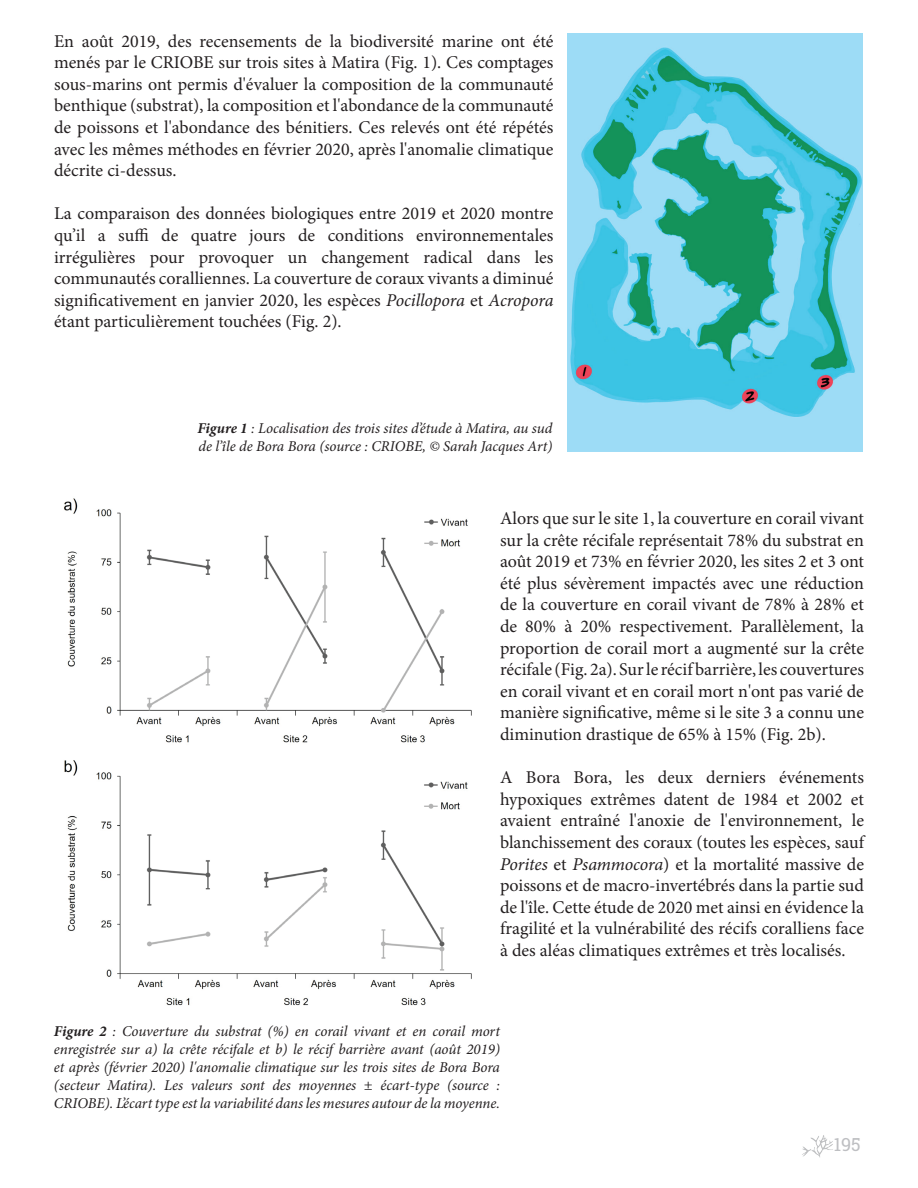
<style>
.page{position:relative;width:918px;height:1188px;background:#fff}
.page>*{position:absolute;margin:0;border:0;box-sizing:border-box;transform-origin:0 0}
.t1{font:18px/21.6px "Minion Pro";color:#231f20;text-align:justify}
.t2{font:18px "Roboto Slab";color:#bebfc2}
.t3{font:italic 15px/18px "Minion Pro";letter-spacing:-.01em;color:#231f20}
.s1{font-style:italic}
.s2{font-weight:700}
</style>
<div class="page">
<img style="left:802px;top:1135px;width:31px;height:23px">
<img style="left:567px;top:33px;width:295px;height:418px">
<img style="left:64px;top:498px;width:408px;height:508px">
<p class="t1" style="left:54px;top:30px;width:501px">En août 2019, des recensements de la biodiversité marine ont été menés par le CRIOBE sur trois sites à Matira (Fig. 1). Ces comptages sous-marins ont permis d'évaluer la composition de la communauté benthique (substrat), la composition et l'abondance de la communauté de poissons et l'abondance des bénitiers. Ces relevés ont été répétés avec les mêmes méthodes en février 2020, après l'anomalie climatique décrite ci-dessus.</p>
<p class="t1" style="left:54px;top:203px;width:501px">La comparaison des données biologiques entre 2019 et 2020 montre qu’il a suffi de quatre jours de conditions environnementales irrégulières pour provoquer un changement radical dans les communautés coralliennes. La couverture de coraux vivants a diminué significativement en janvier 2020, les espèces <span class="s1">Pocillopora</span> et <span class="s1">Acropora </span>étant particulièrement touchées (Fig. 2).</p>
<p class="t3" style="left:198px;top:419px;width:356px"><span class="s2">Figure 1</span> : Localisation des trois sites d’étude à Matira, au sud de l’île de Bora Bora (source : CRIOBE, © Sarah Jacques Art)</p>
<p class="t1" style="left:500px;top:507px;width:366px">Alors que sur le site 1, la couverture en corail vivant sur la crête récifale représentait 78% du substrat en août 2019 et 73% en février 2020, les sites 2 et 3 ont été plus sévèrement impactés avec une réduction de la couverture en corail vivant de 78% à 28% et de 80% à 20% respectivement. Parallèlement, la proportion de corail mort a augmenté sur la crête récifale (Fig. 2a). Sur le récif barrière, les couvertures en corail vivant et en corail mort n'ont pas varié de manière significative, même si le site 3 a connu une diminution drastique de 65% à 15% (Fig. 2b).</p>
<p class="t1" style="left:500px;top:767px;width:366px">A Bora Bora, les deux derniers événements hypoxiques extrêmes datent de 1984 et 2002 et avaient entraîné l'anoxie de l'environnement, le blanchissement des coraux (toutes les espèces, sauf <span class="s1">Porites</span> et <span class="s1">Psammocora</span>) et la mortalité massive de poissons et de macro-invertébrés dans la partie sud de l'île. Cette étude de 2020 met ainsi en évidence la fragilité et la vulnérabilité des récifs coralliens face à des aléas climatiques extrêmes et très localisés.</p>
<p class="t3" style="left:54px;top:1022px;width:448px;text-align:justify"><span class="s2">Figure 2</span> : Couverture du substrat (%) en corail vivant et en corail mort enregistrée sur a) la crête récifale et b) le récif barrière avant (août 2019) et après (février 2020) l'anomalie climatique sur les trois sites de Bora Bora (secteur Matira). Les valeurs sont des moyennes ± écart-type (source :<br>CRIOBE). L’écart type est la variabilité dans les mesures autour de la moyenne.</p>
<p class="t2" style="left:834px;top:1132px;width:29px">195</p>
</div>
